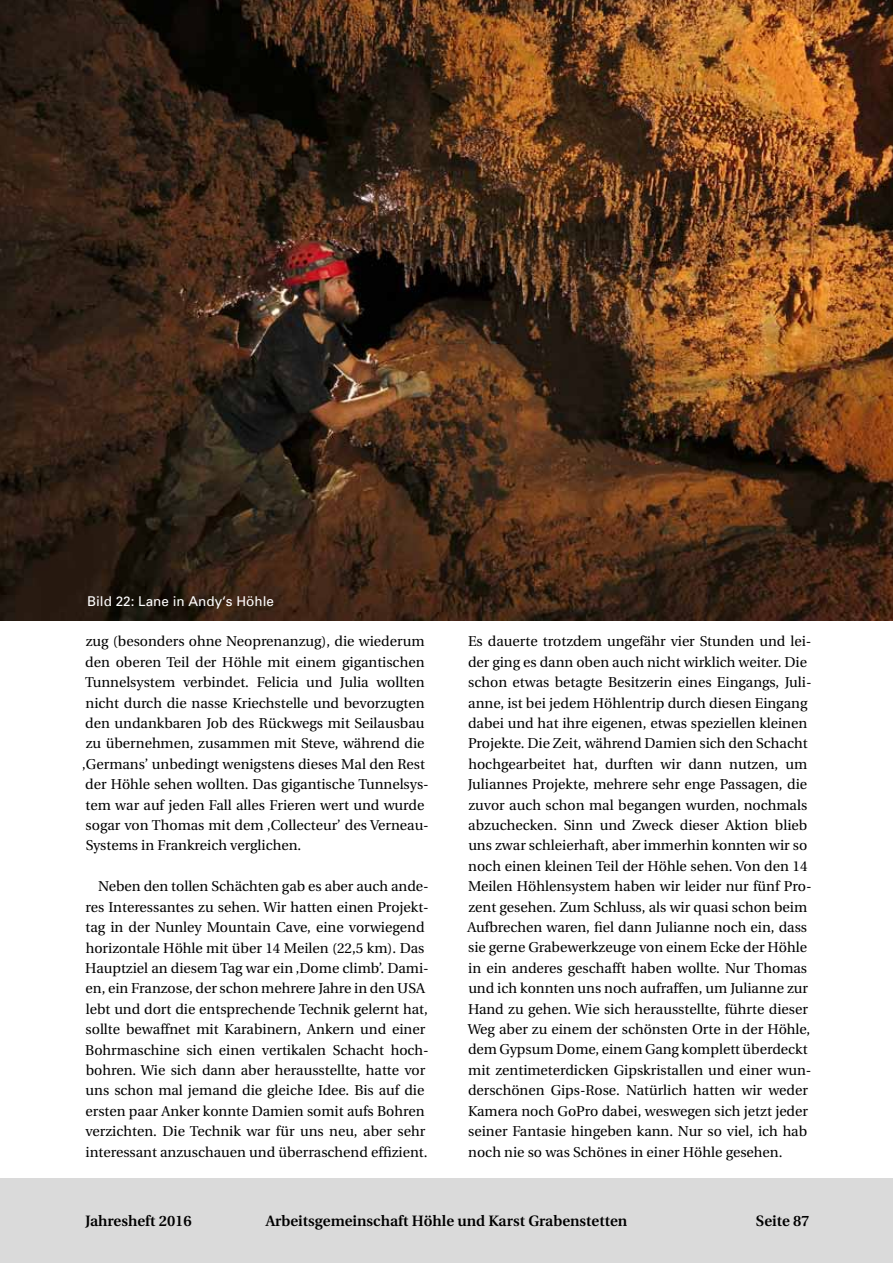
<style>
.page{position:relative;width:893px;height:1263px;background:#fff}
.page>*{position:absolute;margin:0;border:0;box-sizing:border-box;transform-origin:0 0}
.t1{font:600 15px "Utopia";color:#000}
.t2{font:14.25px/20.4px "Utopia";color:#000}
.t3{font:13.5px "Univers";color:#fff}
</style>
<div class="page">
<div style="left:0;top:1178px;width:893px;height:85px;background:#dadada"></div>
<img style="left:0;top:0;width:893px;height:621px">
<p class="t3" style="left:87px;top:593px;width:188px">Bild 22: Lane in Andy‘s Höhle</p>
<p class="t2" style="left:82px;top:632px;width:348px">zug (besonders ohne Neoprenanzug), die wiederum den oberen Teil der Höhle mit einem gigantischen Tunnelsystem verbindet. Felicia und Julia wollten nicht durch die nasse Kriechstelle und bevorzugten den undankbaren Job des Rückwegs mit Seilausbau zu übernehmen, zusammen mit Steve, während die ‚Germans’ unbedingt wenigstens dieses Mal den Rest der Höhle sehen wollten. Das gigantische Tunnelsys&shy;tem war auf jeden Fall alles Frieren wert und wurde sogar von Thomas mit dem ‚Collecteur’ des Verneau-Systems in Frankreich verglichen.</p>
<p class="t2" style="left:85px;top:876px;width:345px;text-indent:13px">Neben den tollen Schächten gab es aber auch ande&shy;res Interessantes zu sehen. Wir hatten einen Projekt&shy;tag in der Nunley Mountain Cave, eine vorwiegend horizontale Höhle mit über 14 Meilen (22,5 km). Das Hauptziel an diesem Tag war ein ‚Dome climb’. Dami&shy;en, ein Franzose, der schon mehrere Jahre in den USA lebt und dort die entsprechende Technik gelernt hat, sollte bewaffnet mit Karabinern, Ankern und einer Bohrmaschine sich einen vertikalen Schacht hoch&shy;bohren. Wie sich dann aber herausstellte, hatte vor uns schon mal jemand die gleiche Idee. Bis auf die ersten paar Anker konnte Damien somit aufs Bohren verzichten. Die Technik war für uns neu, aber sehr interessant anzuschauen und überraschend effizient.</p>
<p class="t2" style="left:468px;top:631px;width:346px">Es dauerte trotzdem ungefähr vier Stunden und lei&shy;der ging es dann oben auch nicht wirklich weiter. Die schon etwas betagte Besitzerin eines Eingangs, Juli&shy;anne, ist bei jedem Höhlentrip durch diesen Eingang dabei und hat ihre eigenen, etwas speziellen kleinen Projekte. Die Zeit, während Damien sich den Schacht hochgearbeitet hat, durften wir dann nutzen, um Juliannes Projekte, mehrere sehr enge Passagen, die zuvor auch schon mal begangen wurden, nochmals abzuchecken. Sinn und Zweck dieser Aktion blieb uns zwar schleierhaft, aber immerhin konnten wir so noch einen kleinen Teil der Höhle sehen. Von den 14<br>Meilen Höhlensystem haben wir leider nur fünf Pro&shy;zent gesehen. Zum Schluss, als wir quasi schon beim Aufbrechen waren, fiel dann Julianne noch ein, dass sie gerne Grabewerkzeuge von einem Ecke der Höhle in ein anderes geschafft haben wollte. Nur Thomas und ich konnten uns noch aufraffen, um Julianne zur Hand zu gehen. Wie sich herausstellte, führte dieser Weg aber zu einem der schönsten Orte in der Höhle, dem Gypsum Dome, einem Gang komplett überdeckt mit zentimeterdicken Gipskristallen und einer wun&shy;derschönen Gips-Rose. Natürlich hatten wir weder Kamera noch GoPro dabei, weswegen sich jetzt jeder seiner Fantasie hingeben kann. Nur so viel, ich hab noch nie so was Schönes in einer Höhle gesehen.</p>
<p class="t1" style="left:85px;top:1212px;width:108px">Jahresheft 2016</p>
<p class="t1" style="left:266px;top:1212px;width:363px">Arbeitsgemeinschaft Höhle und Karst Grabenstetten</p>
<p class="t1" style="left:756px;top:1212px;width:55px">Seite 87</p>
</div>
